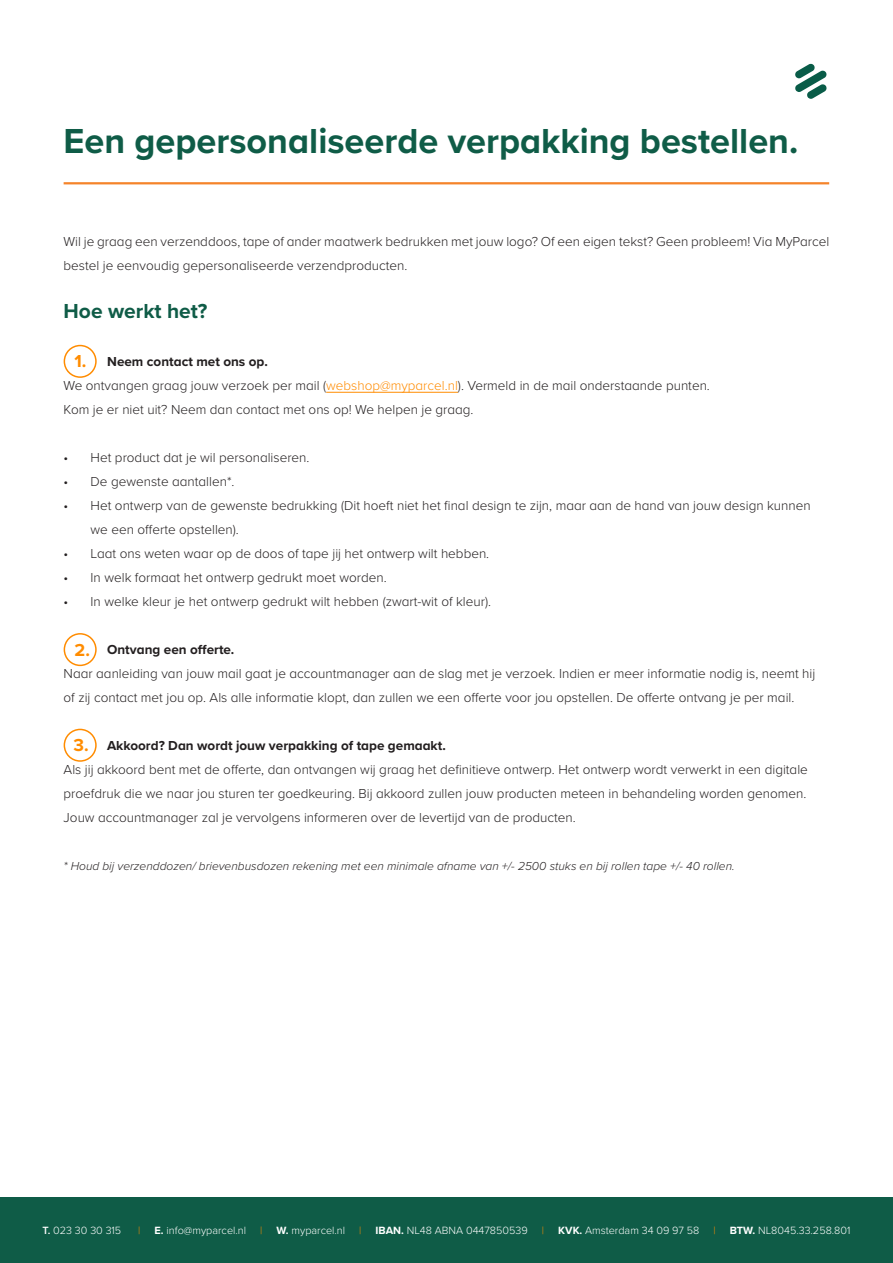
<style>
.page{position:relative;width:893px;height:1263px;background:#fff}
.page>*{position:absolute;margin:0;border:0;box-sizing:border-box;transform-origin:0 0}
.t1{font:700 36px "Proxima Nova";color:#0f5c47}
.t2{font:700 21px "Proxima Nova";color:#0f5c47}
.t3{font:700 18px "Proxima Nova";color:#ff8c00}
.t4{font:300 13.5px/24px "Proxima Nova";color:#231f20}
.t5{font:700 13.5px "Proxima Nova";color:#231f20}
.t6{font:italic 300 12px "Proxima Nova";color:#231f20}
.t7{font:300 10.95px "Proxima Nova";color:#fff}
.t8{font:300 10.95px "Proxima Nova";color:#ff8c00}
.s1{color:#ff8c00}
.s2{font-weight:600}
.s3{font-weight:700}
</style>
<div class="page">
<div style="left:0;top:1197px;width:893px;height:66px;background:#0f5c47"></div>
<svg style="left:795px;top:64px;width:32px;height:35px"></svg>
<hr style="left:64px;top:182px;width:765px;height:2px;background:#f5842a">
<hr style="left:326px;top:392px;width:132px;height:1px;background:#ff8c00">
<div style="left:64px;top:345px;width:33px;height:33px;border:2px solid #ff8c00;border-radius:50%"></div>
<div style="left:64px;top:633px;width:33px;height:33px;border:2px solid #ff8c00;border-radius:50%"></div>
<div style="left:64px;top:729px;width:33px;height:33px;border:2px solid #ff8c00;border-radius:50%"></div>
<p class="t1" style="left:64px;top:114px;width:736px">Een gepersonaliseerde verpakking bestellen.</p>
<p class="t4" style="left:64px;top:229px;width:767px">Wil je graag een verzenddoos, tape of ander maatwerk bedrukken met jouw logo? Of een eigen tekst? Geen probleem! Via MyParcel bestel je eenvoudig gepersonaliseerde verzendproducten.</p>
<p class="t2" style="left:64px;top:295px;width:145px">Hoe werkt het?</p>
<p class="t3" style="left:75px;top:348px;width:14px">1.</p>
<p class="t5" style="left:107px;top:351px;width:162px">Neem contact met ons op.</p>
<p class="t4" style="left:64px;top:373px;width:648px">We ontvangen graag jouw verzoek per mail (<span class="s1">webshop@myparcel.nl</span>). Vermeld in de mail onderstaande punten.</p>
<p class="t4" style="left:64px;top:397px;width:411px">Kom je er niet uit? Neem dan contact met ons op! We helpen je graag.</p>
<p class="t4" style="left:64px;top:445px;width:247px">• Het product dat je wil personaliseren.</p>
<p class="t4" style="left:64px;top:469px;width:172px">• De gewenste aantallen*.</p>
<p class="t4" style="left:91px;top:493px;width:722px;text-indent:-27px">• Het ontwerp van de gewenste bedrukking (Dit hoeft niet het final design te zijn, maar aan de hand van jouw design kunnen we een offerte opstellen).</p>
<p class="t4" style="left:64px;top:541px;width:427px">• Laat ons weten waar op de doos of tape jij het ontwerp wilt hebben.</p>
<p class="t4" style="left:64px;top:565px;width:325px">• In welk formaat het ontwerp gedrukt moet worden.</p>
<p class="t4" style="left:64px;top:589px;width:429px">• In welke kleur je het ontwerp gedrukt wilt hebben (zwart-wit of kleur).</p>
<p class="t3" style="left:75px;top:636px;width:17px">2.</p>
<p class="t5" style="left:107px;top:639px;width:129px">Ontvang een offerte.</p>
<p class="t4" style="left:64px;top:661px;width:753px">Naar aanleiding van jouw mail gaat je accountmanager aan de slag met je verzoek. Indien er meer informatie nodig is, neemt hij of zij contact met jou op. Als alle informatie klopt, dan zullen we een offerte voor jou opstellen. De offerte ontvang je per mail.</p>
<p class="t3" style="left:74px;top:732px;width:17px">3.</p>
<p class="t5" style="left:107px;top:735px;width:340px">Akkoord? Dan wordt jouw verpakking of tape gemaakt.</p>
<p class="t4" style="left:64px;top:757px;width:746px;text-align:justify">Als jij akkoord bent met de offerte, dan ontvangen wij graag het definitieve ontwerp. Het ontwerp wordt verwerkt in een digitale proefdruk die we naar jou sturen ter goedkeuring. Bij akkoord zullen jouw producten meteen in behandeling worden genomen.<br>Jouw accountmanager zal je vervolgens informeren over de levertijd van de producten.</p>
<p class="t6" style="left:64px;top:857px;width:673px">* Houd bij verzenddozen/ brievenbusdozen rekening met een minimale afname van +/- 2500 stuks en bij rollen tape +/- 40 rollen.</p>
<p class="t7" style="left:43px;top:1222px;width:80px"><span class="s2">T.</span> 023 30 30 315</p>
<p class="t8" style="left:138px;top:1222px;width:4px">|</p>
<p class="t7" style="left:155px;top:1222px;width:93px"><span class="s3">E.</span> info@myparcel.nl</p>
<p class="t8" style="left:260px;top:1222px;width:4px">|</p>
<p class="t7" style="left:277px;top:1222px;width:70px"><span class="s3">W.</span> myparcel.nl</p>
<p class="t8" style="left:359px;top:1222px;width:4px">|</p>
<p class="t7" style="left:376px;top:1222px;width:154px"><span class="s3">IBAN.</span> NL48 ABNA 0447850539</p>
<p class="t8" style="left:542px;top:1222px;width:4px">|</p>
<p class="t7" style="left:558px;top:1222px;width:143px"><span class="s3">KVK.</span> Amsterdam 34 09 97 58</p>
<p class="t8" style="left:713px;top:1222px;width:4px">|</p>
<p class="t7" style="left:730px;top:1222px;width:122px"><span class="s3">BTW.</span> NL8045.33.258.801</p>
</div>
